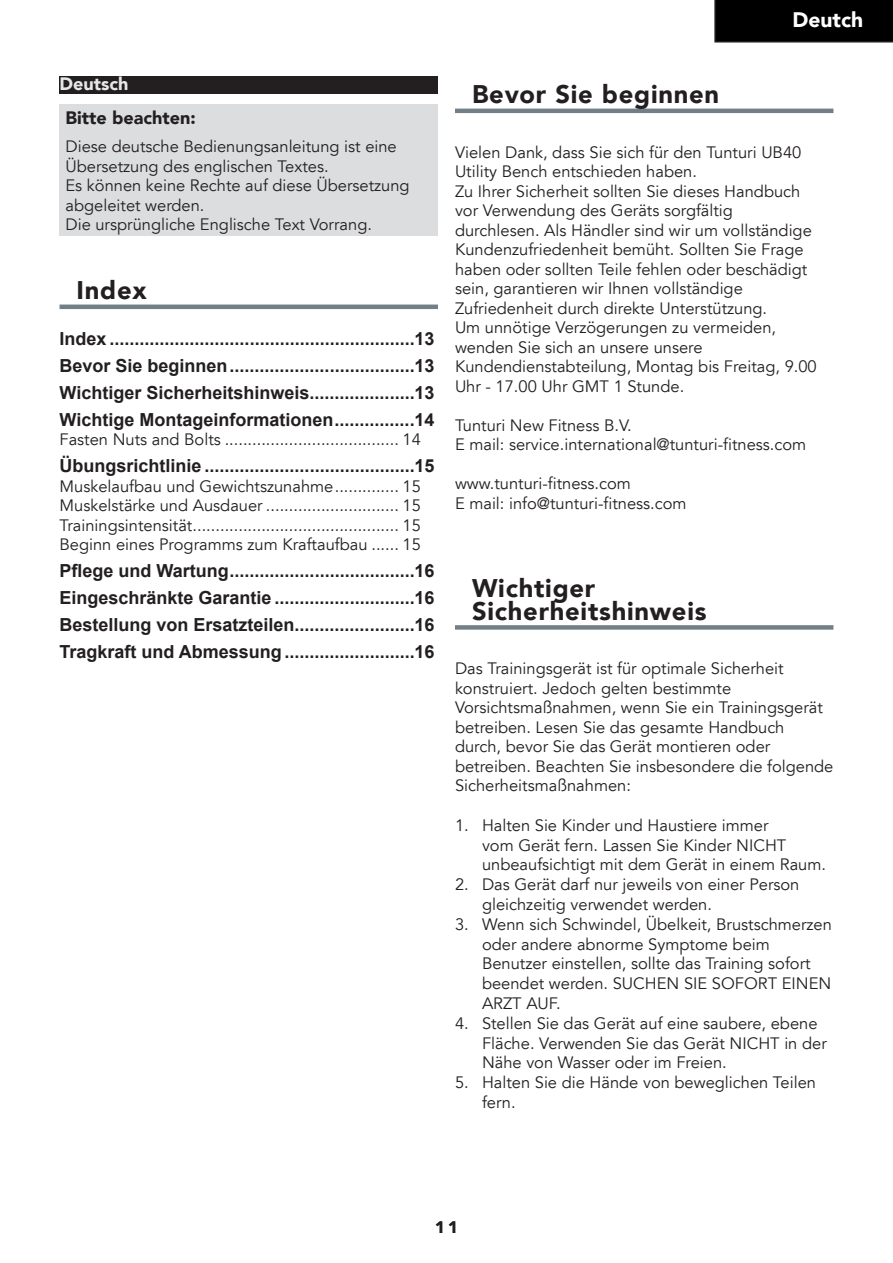
<style>
.page{position:relative;width:893px;height:1263px;background:#fff}
.page>*{position:absolute;margin:0;border:0;box-sizing:border-box;transform-origin:0 0}
.t1{font:900 25.5px/22.5px "Avenir LT";letter-spacing:.03em;color:#231f20}
.t2{font:900 21px "Avenir LT";color:#fff}
.t3{font:700 18px/27px "Arial";color:#231f20;text-align:justify}
.t4{font:900 18px "Avenir LT";color:#231f20}
.t5{font:900 18px "Avenir LT";color:#e6e7e9}
.t6{font:16.5px/19.5px "Avenir LT";color:#231f20}
.t7{font:900 16.5px "Avenir LT";color:#231f20}
</style>
<div class="page">
<div style="left:714px;top:0;width:179px;height:43px;background:#000"></div>
<div style="left:60px;top:77px;width:378px;height:17px;background:#231f20"></div>
<hr style="left:60px;top:305px;width:378px;height:4px;background:#737f86">
<div style="left:60px;top:105px;width:378px;height:131px;background:#dbdddf"></div>
<hr style="left:455px;top:109px;width:378px;height:4px;background:#737f86">
<div style="left:455px;top:625px;width:378px;height:5px;background:#737f86"></div>
<p class="t5" style="left:60px;top:73px;width:70px">Deutsch</p>
<p class="t4" style="left:66px;top:107px;width:132px">Bitte beachten:</p>
<p class="t6" style="left:66px;top:137px;width:346px">Diese deutsche Bedienungsanleitung ist eine Übersetzung des englischen Textes.<br>Es können keine Rechte auf diese Übersetzung abgeleitet werden.<br>Die ursprüngliche Englische Text Vorrang.</p>
<h1 class="t1" style="left:77px;top:279px;width:72px">Index</h1>
<p class="t3" style="left:60px;top:325px;width:377px">Index .............................................................13<br>Bevor Sie beginnen.....................................13<br>Wichtiger Sicherheitshinweis.....................13<br>Wichtige Montageinformationen................14</p>
<p class="t6" style="left:60px;top:430px;width:363px">Fasten Nuts and Bolts ...................................... 14</p>
<p class="t3" style="left:60px;top:453px;width:376px">Übungsrichtlinie ..........................................15</p>
<p class="t6" style="left:60px;top:477px;width:363px;text-align:justify">Muskelaufbau und Gewichtszunahme.............. 15<br>Muskelstärke und Ausdauer ............................. 15<br>Trainingsintensität............................................. 15<br>Beginn eines Programms zum Kraftaufbau ...... 15</p>
<p class="t3" style="left:60px;top:558px;width:376px">Pflege und Wartung.....................................16<br>Eingeschränkte Garantie ............................16<br>Bestellung von Ersatzteilen........................16<br>Tragkraft und Abmessung..........................16</p>
<p class="t2" style="left:792px;top:6px;width:72px">Deutch</p>
<h1 class="t1" style="left:472px;top:83px;width:249px">Bevor Sie beginnen</h1>
<p class="t6" style="left:455px;top:143px;width:363px">Vielen Dank, dass Sie sich für den Tunturi UB40<br>Utility Bench entschieden haben.<br>Zu Ihrer Sicherheit sollten Sie dieses Handbuch vor Verwendung des Geräts sorgfältig durchlesen. Als Händler sind wir um vollständige Kundenzufriedenheit bemüht. Sollten Sie Frage haben oder sollten Teile fehlen oder beschädigt sein, garantieren wir Ihnen vollständige Zufriedenheit durch direkte Unterstützung.<br>Um unnötige Verzögerungen zu vermeiden, wenden Sie sich an unsere unsere Kundendienstabteilung, Montag bis Freitag, 9.00<br>Uhr - 17.00 Uhr GMT 1 Stunde.</p>
<p class="t6" style="left:455px;top:416px;width:353px">Tunturi New Fitness B.V.<br>E mail: service.international@tunturi-fitness.com</p>
<p class="t6" style="left:455px;top:474px;width:233px">www.tunturi-fitness.com<br>E mail: info@tunturi-fitness.com</p>
<h1 class="t1" style="left:472px;top:577px;width:236px">Wichtiger<br>Sicherheitshinweis</h1>
<p class="t6" style="left:455px;top:659px;width:380px">Das Trainingsgerät ist für optimale Sicherheit konstruiert. Jedoch gelten bestimmte Vorsichtsmaßnahmen, wenn Sie ein Trainingsgerät betreiben. Lesen Sie das gesamte Handbuch durch, bevor Sie das Gerät montieren oder betreiben. Beachten Sie insbesondere die folgende Sicherheitsmaßnahmen:</p>
<p class="t6" style="left:482px;top:816px;width:346px;text-indent:-27px">1. Halten Sie Kinder und Haustiere immer<br>vom Gerät fern. Lassen Sie Kinder NICHT unbeaufsichtigt mit dem Gerät in einem Raum.</p>
<p class="t6" style="left:482px;top:875px;width:319px;text-indent:-27px">2. Das Gerät darf nur jeweils von einer Person gleichzeitig verwendet werden.</p>
<p class="t6" style="left:482px;top:915px;width:351px;text-indent:-27px">3. Wenn sich Schwindel, Übelkeit, Brustschmerzen oder andere abnorme Symptome beim Benutzer einstellen, sollte das Training sofort beendet werden. SUCHEN SIE SOFORT EINEN ARZT AUF.</p>
<p class="t6" style="left:482px;top:1014px;width:346px;text-indent:-27px">4. Stellen Sie das Gerät auf eine saubere, ebene<br>Fläche. Verwenden Sie das Gerät NICHT in der<br>Nähe von Wasser oder im Freien.</p>
<p class="t6" style="left:482px;top:1073px;width:336px;text-indent:-27px">5. Halten Sie die Hände von beweglichen Teilen fern.</p>
<p class="t7" style="left:435px;top:1217px;width:24px">11</p>
</div>
